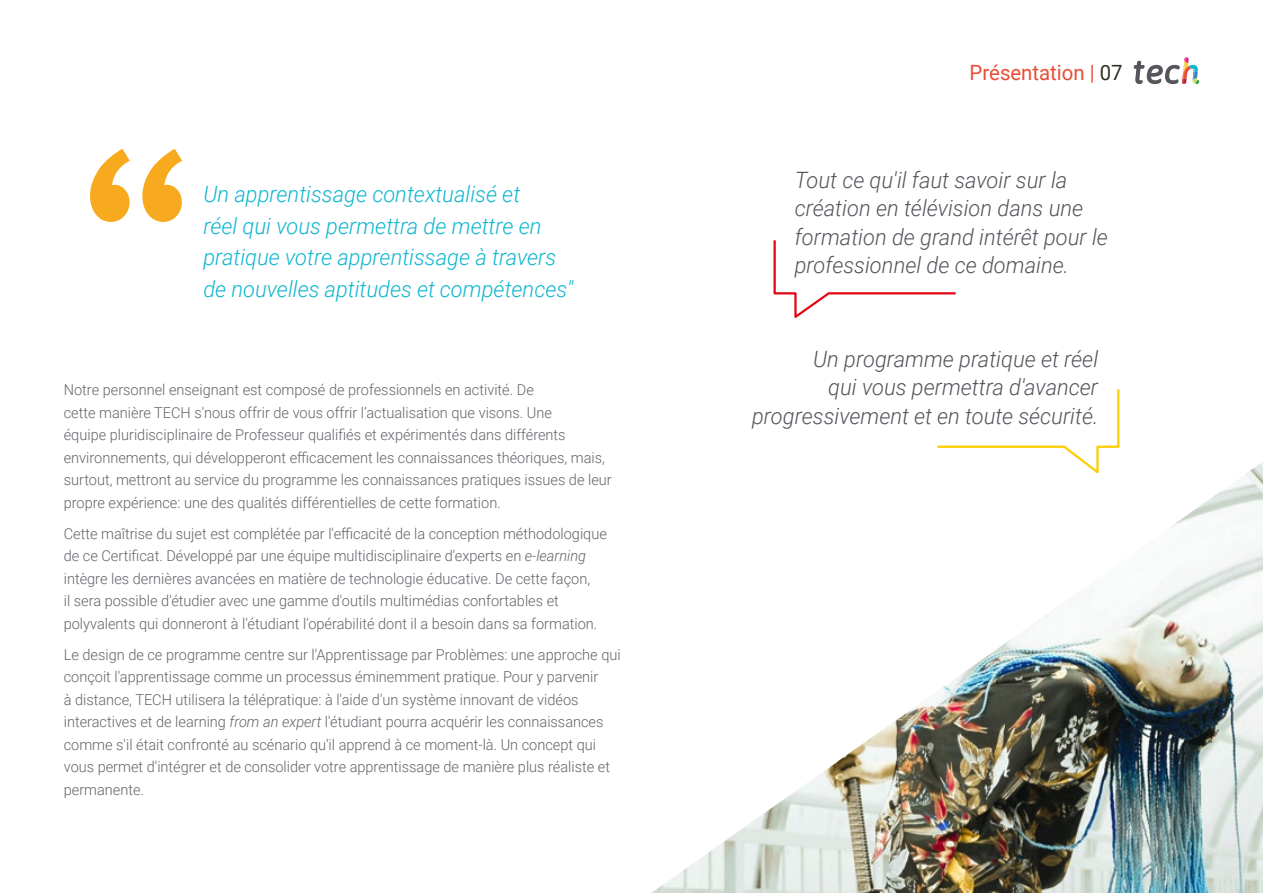
<style>
.page{position:relative;width:1263px;height:893px;background:#fff}
.page>*{position:absolute;margin:0;border:0;box-sizing:border-box;transform-origin:0 0}
.t1{font:italic 300 22.5px/28.5px "Roboto";color:#52555b;text-align:right}
.t2{font:italic 300 22.5px/31.5px "Roboto";color:#0fb6cf}
.t3{font:21px "Roboto";color:#e94d35}
.t4{font:300 15px/22.5px "Roboto";color:#61646a}
.s1{font-style:italic}
.s2{color:#312e20}
</style>
<div class="page">
<svg style="left:90px;top:149px;width:92px;height:73px"></svg>
<img style="left:651px;top:462px;width:612px;height:431px">
<svg style="left:935px;top:389px;width:185px;height:88px"></svg>
<svg style="left:773px;top:240px;width:183px;height:78px"></svg>
<svg style="left:1134px;top:57px;width:65px;height:27px"></svg>
<h1 class="t2" style="left:203px;top:178px;width:371px">Un apprentissage contextualisé et<br>réel qui vous permettra de mettre en pratique votre apprentissage à travers de nouvelles aptitudes et compétences"</h1>
<p class="t4" style="left:64px;top:378px;width:549px">Notre personnel enseignant est composé de professionnels en activité. De<br>cette manière TECH s'nous offrir de vous offrir l’actualisation que visons. Une<br>équipe pluridisciplinaire de Professeur qualifiés et expérimentés dans différents environnements, qui développeront efficacement les connaissances théoriques, mais, surtout, mettront au service du programme les connaissances pratiques issues de leur propre expérience: une des qualités différentielles de cette formation.</p>
<p class="t4" style="left:64px;top:522px;width:545px">Cette maîtrise du sujet est complétée par l'efficacité de la conception méthodologique de ce Certificat. Développé par une équipe multidisciplinaire d'experts en <span class="s1">e-learning </span>intègre les dernières avancées en matière de technologie éducative. De cette façon,<br>il sera possible d'étudier avec une gamme d'outils multimédias confortables et polyvalents qui donneront à l'étudiant l'opérabilité dont il a besoin dans sa formation.</p>
<p class="t4" style="left:64px;top:643px;width:558px">Le design de ce programme centre sur l'Apprentissage par Problèmes: une approche qui conçoit l'apprentissage comme un processus éminemment pratique. Pour y parvenir<br>à distance, TECH utilisera la télépratique: à l'aide d'un système innovant de vidéos interactives et de learning <span class="s1">from an expert</span> l'étudiant pourra acquérir les connaissances comme s'il était confronté au scénario qu'il apprend à ce moment-là. Un concept qui vous permet d'intégrer et de consolider votre apprentissage de manière plus réaliste et permanente.</p>
<h2 class="t3" style="left:970px;top:57px;width:155px">Présentation | <span class="s2">07</span></h2>
<h1 class="t1" style="left:795px;top:165px;width:315px;text-align:left">Tout ce qu'il faut savoir sur la création en télévision dans une formation de grand intérêt pour le professionnel de ce domaine.</h1>
<h1 class="t1" style="left:752px;top:343px;width:348px">Un programme pratique et réel<br>qui vous permettra d'avancer progressivement et en toute sécurité.</h1>
</div>
